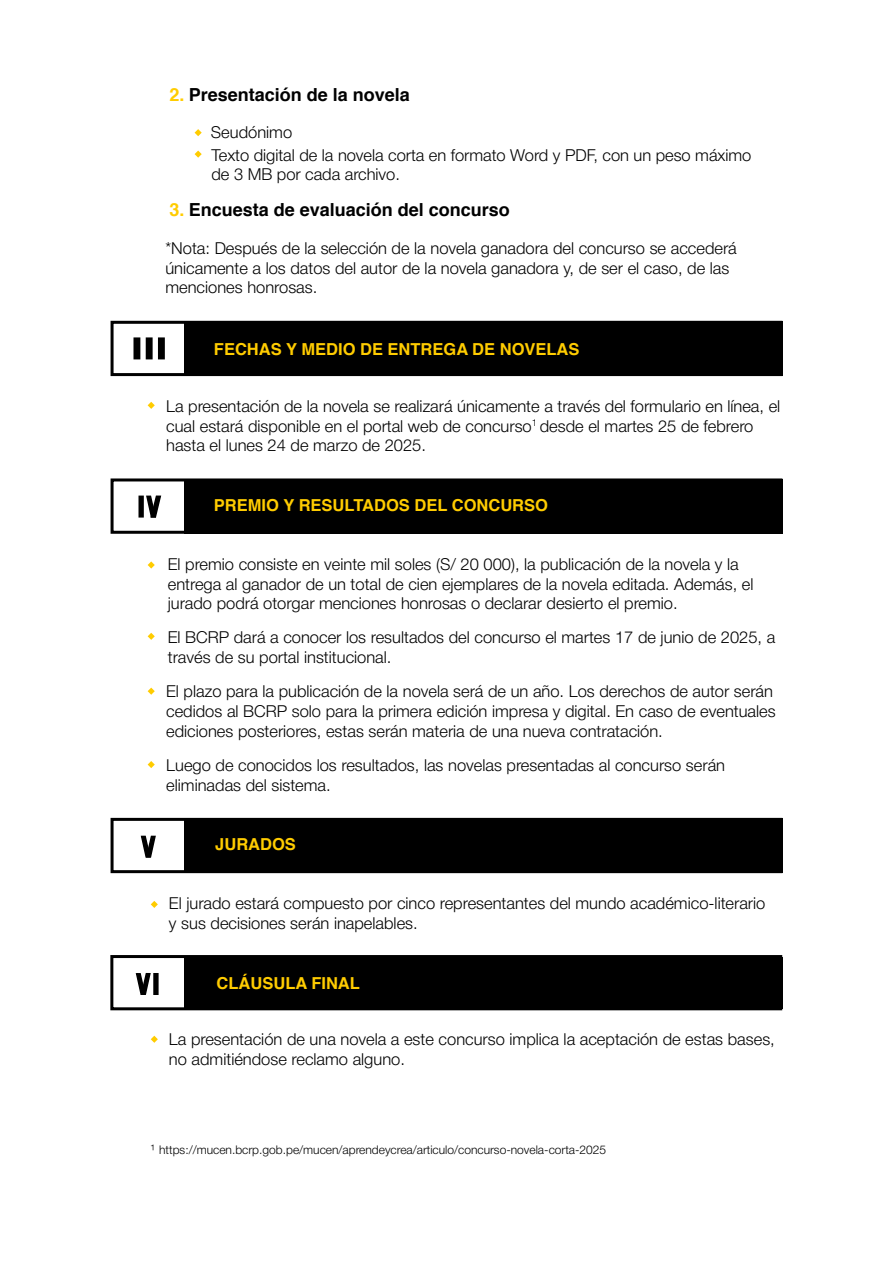
<style>
.page{position:relative;width:893px;height:1263px;background:#fff}
.page>*{position:absolute;margin:0;border:0;box-sizing:border-box;transform-origin:0 0}
.t1{font:700 18px "Helvetica";color:#000}
.t2{font:300 16.5px/19.8px "Helvetica Neue";color:#000}
.t3{font:700 16.5px "Helvetica";color:#fc0}
.t4{font:300 12px "Helvetica Neue";color:#000}
.s1{color:#fc0}
.s2{font-size:13.5px}
</style>
<div class="page">
<div style="left:111px;top:478px;width:671px;height:56px;border:3px solid #000"></div>
<div style="left:184px;top:479px;width:598px;height:54px;background:#000"></div>
<svg style="left:138px;top:496px;width:6px;height:22px"></svg>
<svg style="left:146px;top:495px;width:16px;height:23px"></svg>
<div style="left:111px;top:818px;width:671px;height:55px;border:3px solid #000"></div>
<div style="left:184px;top:818px;width:598px;height:55px;background:#000"></div>
<svg style="left:140px;top:835px;width:16px;height:23px"></svg>
<div style="left:184px;top:957px;width:598px;height:51px;background:#000"></div>
<div style="left:153px;top:973px;width:6px;height:22px;border:2px solid #000"></div>
<svg style="left:135px;top:973px;width:16px;height:22px"></svg>
<div style="left:110px;top:955px;width:672px;height:55px;border:3px solid #000"></div>
<div style="left:111px;top:321px;width:671px;height:55px;border:3px solid #000"></div>
<div style="left:184px;top:321px;width:598px;height:54px;background:#000"></div>
<div style="left:159px;top:338px;width:5px;height:21px;background:#000"></div>
<div style="left:158px;top:337px;width:7px;height:22px;border:2px solid #000"></div>
<div style="left:134px;top:338px;width:6px;height:21px;background:#000"></div>
<div style="left:133px;top:337px;width:7px;height:22px;border:2px solid #000"></div>
<div style="left:146px;top:338px;width:6px;height:21px;background:#000"></div>
<div style="left:146px;top:337px;width:7px;height:22px;border:2px solid #000"></div>
<svg style="left:151px;top:901px;width:7px;height:7px"></svg>
<svg style="left:151px;top:1036px;width:7px;height:7px"></svg>
<svg style="left:195px;top:129px;width:7px;height:7px"></svg>
<svg style="left:195px;top:151px;width:7px;height:7px"></svg>
<svg style="left:148px;top:402px;width:7px;height:7px"></svg>
<svg style="left:148px;top:561px;width:7px;height:7px"></svg>
<svg style="left:148px;top:633px;width:7px;height:7px"></svg>
<svg style="left:148px;top:688px;width:7px;height:7px"></svg>
<svg style="left:148px;top:761px;width:7px;height:7px"></svg>
<p class="t1" style="left:170px;top:80px;width:242px"><span class="s1">2.</span> Presentación de la novela</p>
<p class="t2" style="left:211px;top:120px;width:542px;line-height:22.2px">Seudónimo<br>Texto digital de la novela corta en formato Word y PDF, con un peso máximo</p>
<p class="t2" style="left:211px;top:163px;width:190px">de 3 MB por cada archivo.</p>
<p class="t1" style="left:170px;top:195px;width:342px"><span class="s1">3.</span> Encuesta de evaluación del concurso</p>
<p class="t2" style="left:165px;top:237px;width:573px">*Nota: Después de la selección de la novela ganadora del concurso se accederá únicamente a los datos del autor de la novela ganadora y, de ser el caso, de las menciones honrosas.</p>
<p class="t3" style="left:214px;top:336px;width:367px">FECHAS Y MEDIO DE ENTREGA DE NOVELAS</p>
<p class="t2" style="left:166px;top:395px;width:616px">La presentación de la novela se realizará únicamente a través del formulario en línea, el cual estará disponible en el portal web de concurso<sup>1</sup> desde el martes 25 de febrero hasta el lunes 24 de marzo de 2025.</p>
<p class="t3" style="left:214px;top:492px;width:336px">PREMIO Y RESULTADOS DEL CONCURSO</p>
<p class="t2" style="left:168px;top:553px;width:587px">El premio consiste en veinte mil soles (S/ 20 000), la publicación de la novela y la entrega al ganador de un total de cien ejemplares de la novela editada. Además, el jurado podrá otorgar menciones honrosas o declarar desierto el premio.</p>
<p class="t2" style="left:168px;top:626px;width:609px">El BCRP dará a conocer los resultados del concurso el martes 17 de junio de 2025, a través de su portal institucional.</p>
<p class="t2" style="left:166px;top:680px;width:611px">El plazo para la publicación de la novela será de un año. Los derechos de autor serán cedidos al BCRP solo para la primera edición impresa y digital. En caso de eventuales ediciones posteriores, estas serán materia de una nueva contratación.</p>
<p class="t2" style="left:166px;top:754px;width:560px">Luego de conocidos los resultados, las novelas presentadas al concurso serán eliminadas del sistema.</p>
<p class="t3" style="left:215px;top:831px;width:82px">JURADOS</p>
<p class="t2" style="left:169px;top:892px;width:598px">El jurado estará compuesto por cinco representantes del mundo académico-literario y sus decisiones serán inapelables.</p>
<p class="t3" style="left:217px;top:969px;width:145px">CLÁUSULA FINAL</p>
<p class="t2" style="left:169px;top:1028px;width:607px">La presentación de una novela a este concurso implica la aceptación de estas bases, no admitiéndose reclamo alguno.</p>
<p class="t4" style="left:151px;top:1140px;width:457px"><span class="s2">¹</span> https://mucen.bcrp.gob.pe/mucen/aprendeycrea/articulo/concurso-novela-corta-2025</p>
</div>
